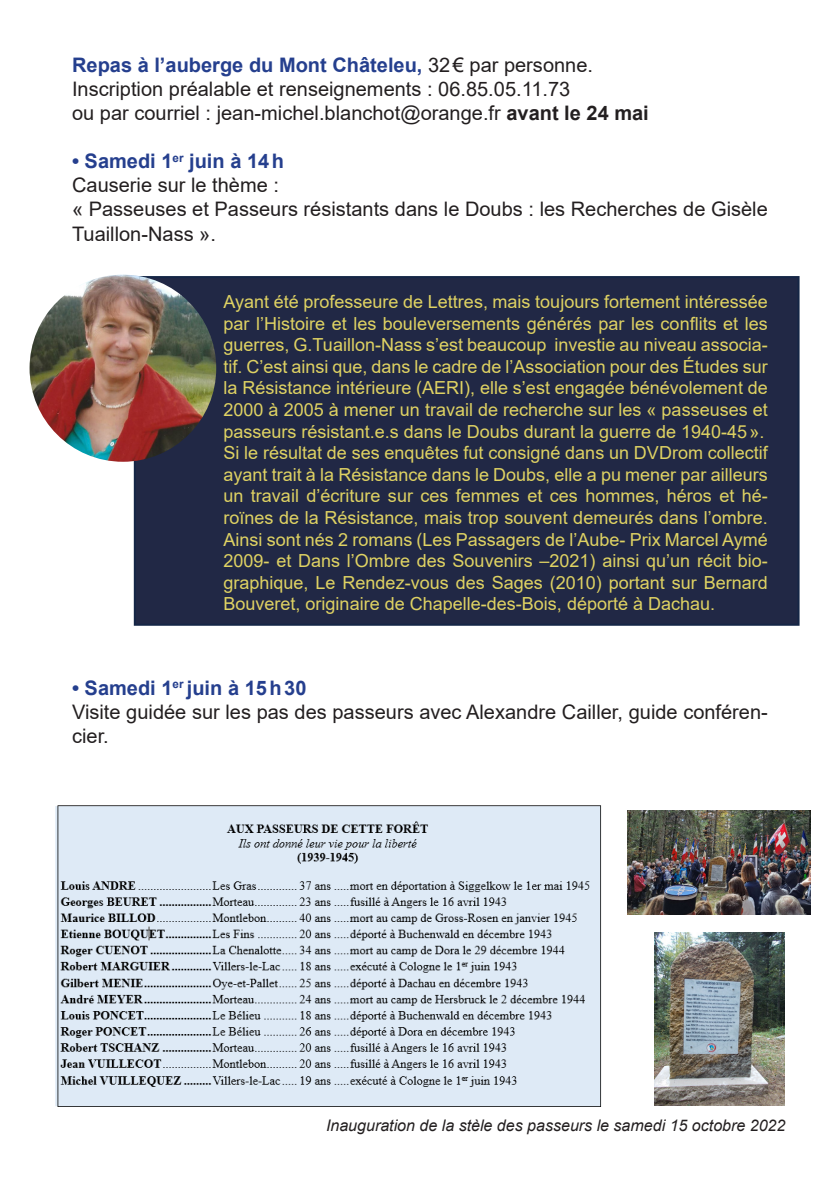
<style>
.page{position:relative;width:840px;height:1191px;background:#fff}
.page>*{position:absolute;margin:0;border:0;box-sizing:border-box;transform-origin:0 0}
.t1{font:20px/24px "Arial";color:#231f20}
.t2{font:700 20px "Arial";color:#253f8e}
.t3{font:18px/21.6px "Arial";color:#dfd263;text-align:justify}
.t4{font:italic 16px "Arial";color:#231f20}
.s1{font-weight:400;color:#231f20}
.s2{font-weight:700}
</style>
<div class="page">
<div style="left:134px;top:276px;width:665px;height:350px;background:#212845;border:2px solid #152646"></div>
<img style="left:30px;top:275px;width:186px;height:187px;border-radius:93px">
<img style="left:55px;top:805px;width:547px;height:302px">
<img style="left:627px;top:810px;width:183px;height:104px">
<img style="left:654px;top:932px;width:129px;height:173px">
<p class="t2" style="left:72px;top:51px;width:522px">Repas à l’auberge du Mont Châteleu, <span class="s1">32€ par personne.</span></p>
<p class="t1" style="left:72px;top:77px;width:499px">Inscription préalable et renseignements : 06.85.05.11.73</p>
<p class="t1" style="left:72px;top:101px;width:578px">ou par courriel : jean-michel.blanchot@orange.fr <span class="s2">avant le 24 mai</span></p>
<p class="t2" style="left:72px;top:147px;width:213px">• Samedi 1<sup>er</sup> juin à 14h</p>
<p class="t1" style="left:72px;top:173px;width:208px">Causerie sur le thème :</p>
<p class="t1" style="left:72px;top:197px;width:697px">« Passeuses et Passeurs résistants dans le Doubs : les Recherches de Gisèle<br>Tuaillon-Nass ».</p>
<p class="t3" style="left:223px;top:291px;width:545px">Ayant été professeure de Lettres, mais toujours fortement intéressée par l’Histoire et les bouleversements générés par les conflits et les guerres, G.Tuaillon-Nass s’est beaucoup investie au niveau associa&shy;tif. C’est ainsi que, dans le cadre de l’Association pour des Études sur la Résistance intérieure (AERI), elle s’est engagée bénévolement de 2000 à 2005 à mener un travail de recherche sur les « passeuses et passeurs résistant.e.s dans le Doubs durant la guerre de 1940-45».</p>
<p class="t3" style="left:223px;top:442px;width:545px">Si le résultat de ses enquêtes fut consigné dans un DVDrom collectif ayant trait à la Résistance dans le Doubs, elle a pu mener par ailleurs un travail d’écriture sur ces femmes et ces hommes, héros et hé&shy;roïnes de la Résistance, mais trop souvent demeurés dans l’ombre.<br>Ainsi sont nés 2 romans (Les Passagers de l’Aube- Prix Marcel Aymé 2009- et Dans l’Ombre des Souvenirs –2021) ainsi qu’un récit bio&shy;graphique, Le Rendez-vous des Sages (2010) portant sur Bernard Bouveret, originaire de Chapelle-des-Bois, déporté à Dachau.</p>
<p class="t2" style="left:72px;top:673px;width:236px">• Samedi 1<sup>er</sup> juin à 15h30</p>
<p class="t1" style="left:72px;top:699px;width:697px">Visite guidée sur les pas des passeurs avec Alexandre Cailler, guide conféren&shy;cier.</p>
<p class="t4" style="left:326px;top:1115px;width:460px">Inauguration de la stèle des passeurs le samedi 15 octobre 2022</p>
</div>
